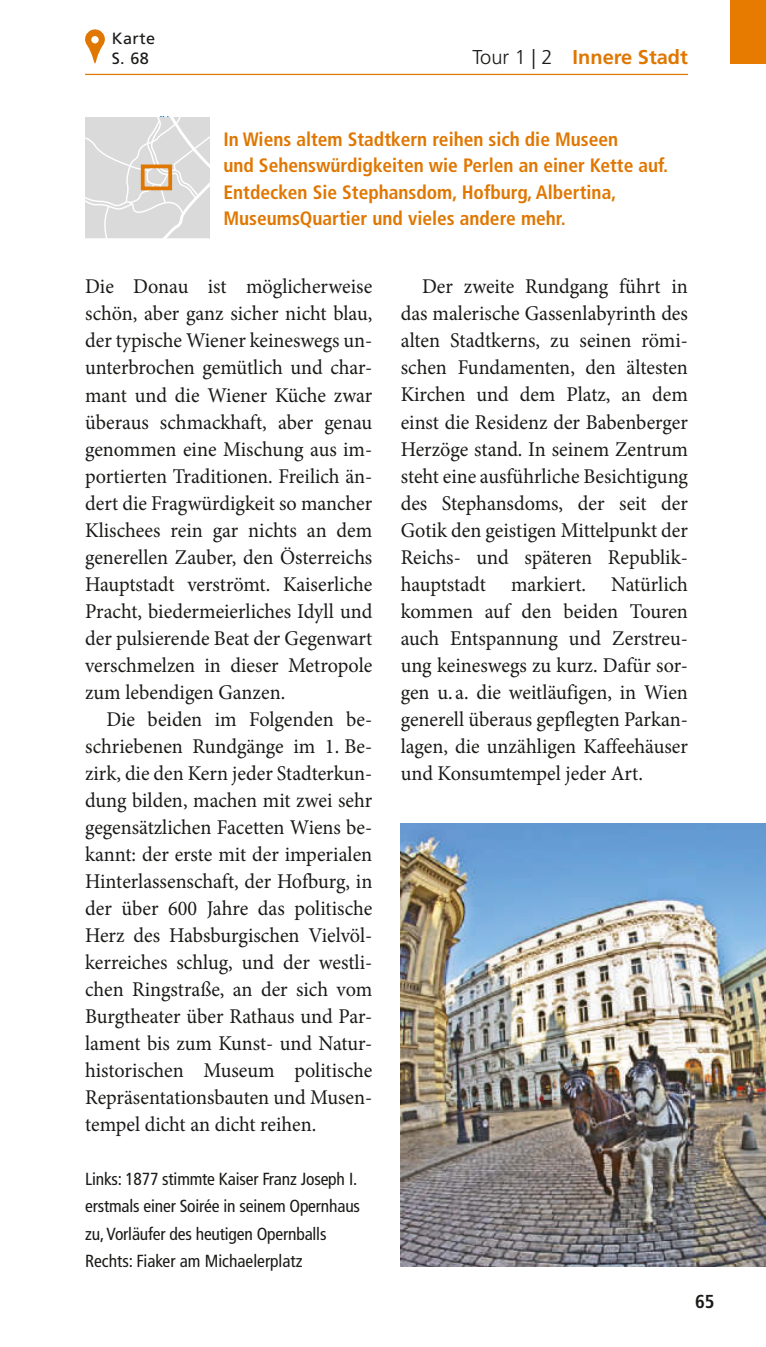
<style>
.page{position:relative;width:766px;height:1347px;background:#fff}
.page>*{position:absolute;margin:0;border:0;box-sizing:border-box;transform-origin:0 0}
.t1{font:21px/27px "Minion Pro";color:#1a1a18;text-align:justify;scale:.96 1}
.t2{font:700 20px "Frutiger LT Pro";color:#df7702}
.t3{font:700 condensed 19.5px/26.2px "Frutiger LT Pro";color:#df7702}
.t4{font:700 condensed 18.75px "Frutiger LT Pro";color:#1a1a18}
.t5{font:condensed 17.5px/27px "Frutiger LT Pro";letter-spacing:-.01em;color:#1a1a18}
.t6{font:16.25px/20px "Frutiger LT Pro";letter-spacing:.03em;color:#1a1a18}
.t7{font:13.75px "Myriad Pro";color:#1a1a18}
.s1{font-weight:300;color:#1a1a18}
</style>
<div class="page">
<hr style="left:85px;top:74px;width:602px;height:1px;background:#df7702">
<div style="left:730px;top:0;width:35px;height:64px;background:#e77b00"></div>
<svg style="left:85px;top:29px;width:20px;height:35px"></svg>
<svg style="left:85px;top:117px;width:124px;height:122px;background:#dddbd8"></svg>
<img style="left:400px;top:823px;width:365px;height:443px">
<p class="t6" style="left:112px;top:28px;width:45px">Karte<br>S. 68</p>
<p class="t2" style="left:472px;top:45px;width:217px"><span class="s1">Tour 1 | 2</span> Innere Stadt</p>
<p class="t3" style="left:223px;top:126px;width:446px">In Wiens altem Stadtkern reihen sich die Museen<br>und Sehenswürdigkeiten wie Perlen an einer Kette auf. -Entdecken Sie Stephansdom, Hofburg, Albertina, MuseumsQuartier und vieles andere mehr.</p>
<p class="t7" style="left:84px;top:271px;width:54px">726 Wien</p>
<p class="t1" style="left:85px;top:273px;width:300px">Die Donau ist möglicherweise</p>
<p class="t1" style="left:85px;top:300px;width:300px">schön, aber ganz sicher nicht blau,</p>
<p class="t1" style="left:85px;top:327px;width:300px">der typische Wiener keineswegs un-</p>
<p class="t1" style="left:85px;top:354px;width:300px">unterbrochen gemütlich und char-</p>
<p class="t1" style="left:85px;top:381px;width:300px">mant und die Wiener Küche zwar</p>
<p class="t1" style="left:85px;top:408px;width:300px">überaus schmackhaft, aber genau</p>
<p class="t1" style="left:85px;top:435px;width:300px">genommen eine Mischung aus im-</p>
<p class="t1" style="left:85px;top:462px;width:300px">portierten Traditionen. Freilich än-</p>
<p class="t1" style="left:85px;top:489px;width:300px">dert die Fragwürdigkeit so mancher</p>
<p class="t1" style="left:85px;top:516px;width:300px">Klischees rein gar nichts an dem</p>
<p class="t1" style="left:85px;top:543px;width:300px">generellen Zauber, den Österreichs</p>
<p class="t1" style="left:85px;top:570px;width:300px">Hauptstadt verströmt. Kaiserliche</p>
<p class="t1" style="left:85px;top:597px;width:300px">Pracht, biedermeierliches Idyll und</p>
<p class="t1" style="left:85px;top:624px;width:300px">der pulsierende Beat der Gegenwart</p>
<p class="t1" style="left:85px;top:651px;width:300px">verschmelzen in dieser Metropole</p>
<p class="t1" style="left:85px;top:679px;width:210px">zum lebendigen Ganzen.</p>
<p class="t1" style="left:106px;top:706px;width:278px">Die beiden im Folgenden be-</p>
<p class="t1" style="left:85px;top:733px;width:300px">schriebenen Rundgänge im 1. Be-</p>
<p class="t1" style="left:85px;top:760px;width:300px">zirk, die den Kern jeder Stadterkun-</p>
<p class="t1" style="left:85px;top:787px;width:300px">dung bilden, machen mit zwei sehr</p>
<p class="t1" style="left:85px;top:814px;width:300px">gegensätzlichen Facetten Wiens be-</p>
<p class="t1" style="left:85px;top:841px;width:300px">kannt: der erste mit der imperialen</p>
<p class="t1" style="left:85px;top:868px;width:300px">Hinterlassenschaft, der Hofburg, in</p>
<p class="t1" style="left:85px;top:895px;width:300px">der über 600 Jahre das politische</p>
<p class="t1" style="left:85px;top:922px;width:300px">Herz des Habsburgischen Vielvöl-</p>
<p class="t1" style="left:85px;top:949px;width:300px">kerreiches schlug, und der westli-</p>
<p class="t1" style="left:85px;top:976px;width:300px">chen Ringstraße, an der sich vom</p>
<p class="t1" style="left:85px;top:1003px;width:300px">Burgtheater über Rathaus und Par-</p>
<p class="t1" style="left:85px;top:1030px;width:300px">lament bis zum Kunst- und Natur-</p>
<p class="t1" style="left:85px;top:1057px;width:300px">historischen Museum politische</p>
<p class="t1" style="left:85px;top:1084px;width:300px">Repräsentationsbauten und Musen-</p>
<p class="t1" style="left:85px;top:1111px;width:242px">tempel dicht an dicht reihen.</p>
<p class="t5" style="left:85px;top:1166px;width:276px">Links: 1877 stimmte Kaiser Franz Joseph I. erstmals einer Soirée in seinem Opernhaus zu, Vorläufer des heutigen Opernballs Rechts: Fiaker am Michaelerplatz</p>
<p class="t1" style="left:400px;top:273px;width:300px;text-indent:21px">Der zweite Rundgang führt in das malerische Gassenlabyrinth des alten Stadtkerns, zu seinen römi&shy;schen Fundamenten, den ältesten Kirchen und dem Platz, an dem einst die Residenz der Babenberger Herzöge stand. In seinem Zentrum steht eine ausführliche Besichtigung des Stephansdoms, der seit der Gotik den geistigen Mittelpunkt der Reichs- und späteren Republik&shy;hauptstadt markiert. Natürlich kommen auf den beiden Touren auch Entspannung und Zerstreu&shy;ung keineswegs zu kurz. Dafür sor&shy;gen u. a. die weitläufigen, in Wien generell überaus gepflegten Parkan&shy;lagen, die unzähligen Kaffeehäuser und Konsumtempel jeder Art.</p>
<p class="t4" style="left:694px;top:1290px;width:21px">65</p>
</div>
